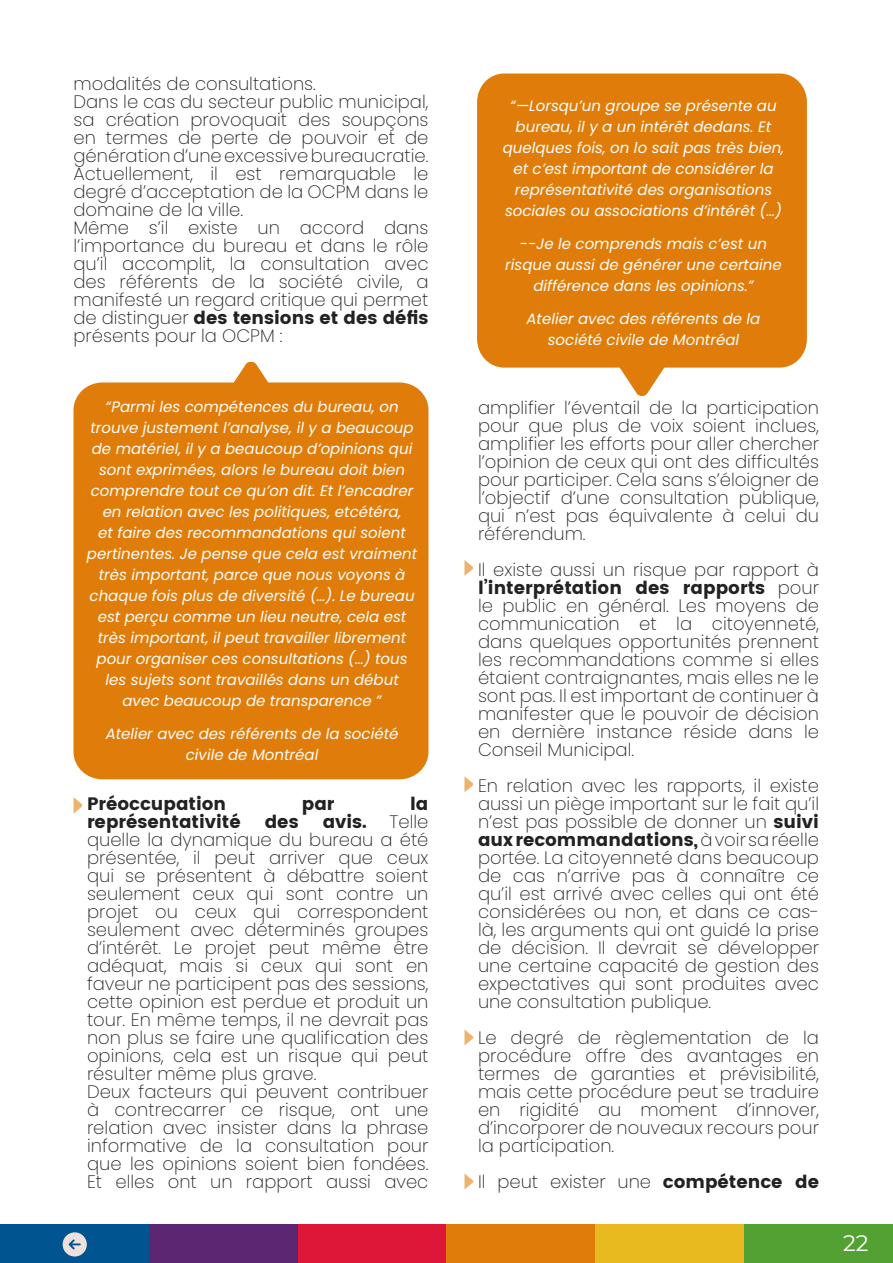
<style>
.page{position:relative;width:893px;height:1263px;background:#fff}
.page>*{position:absolute;margin:0;border:0;box-sizing:border-box;transform-origin:0 0}
.t1{font:22.5px "Montserrat";color:#fff}
.t2{font:200 18px/18px "Poppins";color:#222;text-align:justify}
.t3{font:700 18px "Poppins";color:#222}
.t4{font:italic 15px/21px "Poppins";color:#fefefe;text-align:center}
.s1{font-weight:700}
</style>
<div class="page">
<div style="left:0;top:1225px;width:149px;height:38px;background:#00548f"></div>
<div style="left:149px;top:1225px;width:149px;height:38px;background:#5c2673"></div>
<div style="left:298px;top:1225px;width:148px;height:38px;background:#de1738"></div>
<div style="left:446px;top:1225px;width:149px;height:38px;background:#e07d0a"></div>
<div style="left:595px;top:1225px;width:149px;height:38px;background:#e8ba1f"></div>
<div style="left:744px;top:1225px;width:149px;height:38px;background:#54a133"></div>
<div style="left:477px;top:73px;width:330px;height:295px;background:#e07d0a;border-radius:28px"></div>
<svg style="left:611px;top:367px;width:62px;height:29px"></svg>
<div style="left:74px;top:382px;width:354px;height:397px;background:#e07d0a;border-radius:28px"></div>
<svg style="left:220px;top:361px;width:62px;height:22px"></svg>
<svg style="left:74px;top:797px;width:8px;height:16px"></svg>
<svg style="left:464px;top:560px;width:9px;height:16px"></svg>
<svg style="left:464px;top:776px;width:9px;height:16px"></svg>
<svg style="left:464px;top:1029px;width:9px;height:16px"></svg>
<svg style="left:464px;top:1173px;width:9px;height:16px"></svg>
<svg style="left:63px;top:1232px;width:24px;height:24px"></svg>
<p class="t2" style="left:74px;top:75px;width:356px;text-align:left">modalités de consultations.<br>Dans le cas du secteur public municipal, sa création provoquait des soupçons en termes de perte de pouvoir et de génération d’une excessive bureaucratie.<br>Actuellement, il est remarquable le degré d’acceptation de la OCPM dans le domaine de la ville.<br>Même s’il existe un accord dans l’importance du bureau et dans le rôle qu’il accomplit, la consultation avec des référents de la société civile, a manifesté un regard critique qui permet de distinguer <span class="s1">des tensions et des défis </span>présents pour la OCPM :</p>
<p class="t4" style="left:87px;top:396px;width:332px">“Parmi les compétences du bureau, on trouve justement l’analyse, il y a beaucoup de matériel, il y a beaucoup d’opinions qui sont exprimées, alors le bureau doit bien comprendre tout ce qu’on dit. Et l’encadrer en relation avec les politiques, etcétéra,<br>et faire des recommandations qui soient pertinentes. Je pense que cela est vraiment très important, parce que nous voyons à chaque fois plus de diversité (…). Le bureau est perçu comme un lieu neutre, cela est très important, il peut travailler librement pour organiser ces consultations (…) tous les sujets sont travaillés dans un début avec beaucoup de transparence ”</p>
<p class="t4" style="left:106px;top:723px;width:294px">Atelier avec des référents de la société civile de Montréal</p>
<p class="t3" style="left:87px;top:793px;width:141px">Préoccupation</p>
<p class="t3" style="left:302px;top:793px;width:34px">par</p>
<p class="t3" style="left:410px;top:793px;width:20px">la</p>
<p class="t3" style="left:87px;top:811px;width:155px">représentativité</p>
<p class="t3" style="left:265px;top:811px;width:35px">des</p>
<p class="t3" style="left:323px;top:811px;width:46px">avis.</p>
<p class="t2" style="left:87px;top:813px;width:343px;text-align:left;text-indent:302px">Telle quelle la dynamique du bureau a été présentée, il peut arriver que ceux qui se présentent à débattre soient seulement ceux qui sont contre un projet ou ceux qui correspondent seulement avec déterminés groupes d’intérêt. Le projet peut même être adéquat, mais si ceux qui sont en faveur ne participent pas des sessions, cette opinion est perdue et produit un tour. En même temps, il ne devrait pas non plus se faire une qualification des opinions, cela est un risque qui peut résulter même plus grave.<br>Deux facteurs qui peuvent contribuer à contrecarrer ce risque, ont une relation avec insister dans la phrase informative de la consultation pour que les opinions soient bien fondées.<br>Et elles ont un rapport aussi avec</p>
<p class="t4" style="left:503px;top:95px;width:283px">“—Lorsqu’un groupe se présente au bureau, il y a un intérêt dedans. Et quelques fois, on lo sait pas très bien, et c’est important de considérer la représentativité des organisations sociales ou associations d’intérêt (…)</p>
<p class="t4" style="left:505px;top:233px;width:278px">--Je le comprends mais c’est un risque aussi de générer une certaine différence dans les opinions.”</p>
<p class="t4" style="left:526px;top:308px;width:235px">Atelier avec des référents de la société civile de Montréal</p>
<p class="t2" style="left:478px;top:399px;width:343px">amplifier l’éventail de la participation pour que plus de voix soient inclues, amplifier les efforts pour aller chercher l’opinion de ceux qui ont des difficultés pour participer. Cela sans s’éloigner de l’objectif d’une consultation publique, qui n’est pas équivalente à celui du référendum.</p>
<p class="t2" style="left:478px;top:561px;width:343px">Il existe aussi un risque par rapport à <span class="s1">l’interprétation des rapports</span> pour le public en général. Les moyens de communication et la citoyenneté, dans quelques opportunités prennent les recommandations comme si elles étaient contraignantes, mais elles ne le sont pas. Il est important de continuer à manifester que le pouvoir de décision en dernière instance réside dans le Conseil Municipal.</p>
<p class="t2" style="left:478px;top:777px;width:343px">En relation avec les rapports, il existe aussi un piège important sur le fait qu’il n’est pas possible de donner un <span class="s1">suivi aux recommandations,</span> à voir sa réelle portée. La citoyenneté dans beaucoup de cas n’arrive pas à connaître ce qu’il est arrivé avec celles qui ont été considérées ou non, et dans ce cas&shy;là, les arguments qui ont guidé la prise de décision. Il devrait se développer une certaine capacité de gestion des expectatives qui sont produites avec une consultation publique.</p>
<p class="t2" style="left:478px;top:1029px;width:343px">Le degré de règlementation de la procédure offre des avantages en termes de garanties et prévisibilité, mais cette procédure peut se traduire en rigidité au moment d’innover, d’incorporer de nouveaux recours pour la participation.</p>
<p class="t2" style="left:478px;top:1173px;width:343px">Il peut exister une <span class="s1">compétence de</span></p>
<p class="t1" style="left:843px;top:1227px;width:27px">22</p>
</div>
